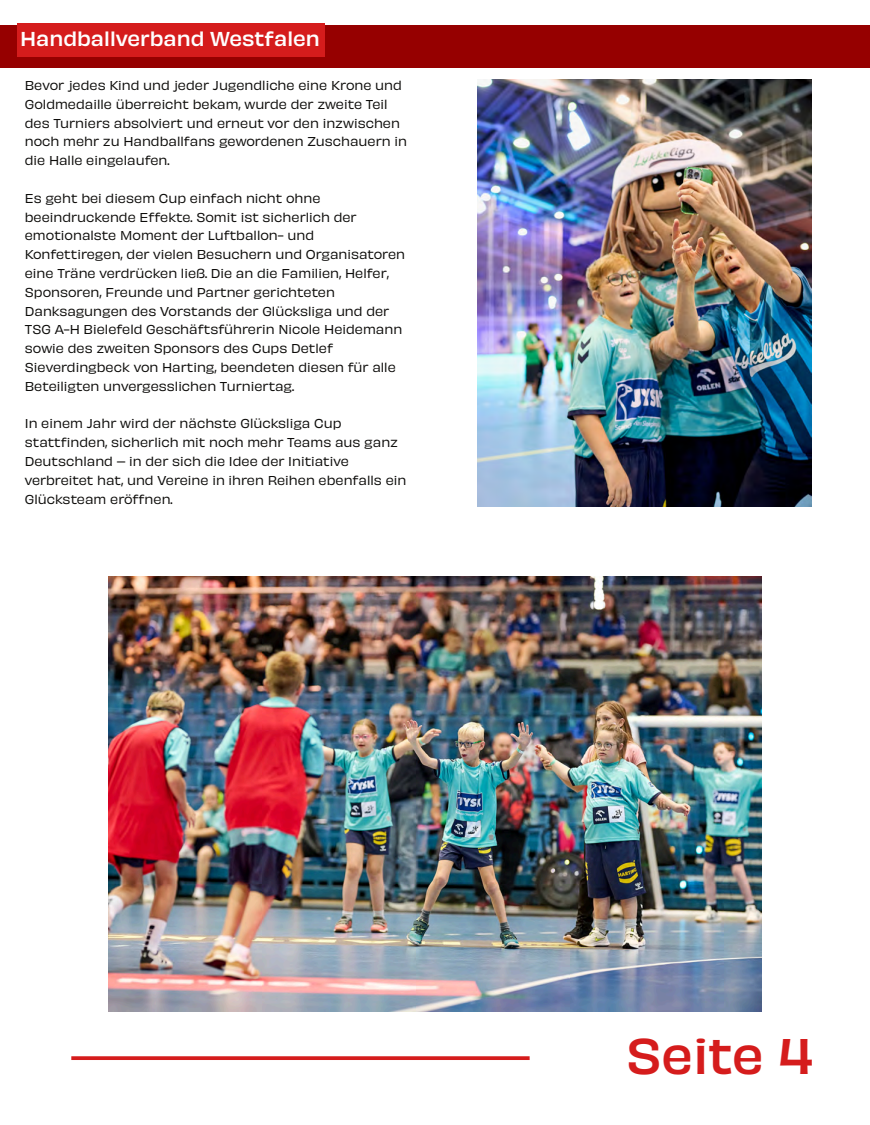
<style>
.page{position:relative;width:870px;height:1125px;background:#fff}
.page>*{position:absolute;margin:0;border:0;box-sizing:border-box;transform-origin:0 0}
.t1{font:500 46.62px "Obviously";color:#d51c1c}
.t2{font:500 18.75px "Obviously";color:#fff}
.t3{font:12px/18.8px "Obviously";color:#0d0c0a}
</style>
<div class="page">
<svg style="left:71px;top:1056px;width:458px;height:4px;background:#d72b2b"></svg>
<div style="left:0;top:26px;width:869px;height:42px;background:#960000"></div>
<div style="left:17px;top:23px;width:307px;height:34px;background:#d51c1c"></div>
<img style="left:477px;top:80px;width:333px;height:427px">
<img style="left:109px;top:577px;width:651px;height:434px">
<h2 class="t2" style="left:20px;top:24px;width:301px">Handballverband Westfalen</h2>
<p class="t3" style="left:25px;top:75px;width:383px">Bevor jedes Kind und jeder Jugendliche eine Krone und Goldmedaille überreicht bekam, wurde der zweite Teil des Turniers absolviert und erneut vor den inzwischen noch mehr zu Handballfans gewordenen Zuschauern in die Halle eingelaufen.</p>
<p class="t3" style="left:25px;top:188px;width:381px">Es geht bei diesem Cup einfach nicht ohne beeindruckende Effekte. Somit ist sicherlich der emotionalste Moment der Luftballon- und Konfettiregen, der vielen Besuchern und Organisatoren eine Träne verdrücken ließ. Die an die Familien, Helfer, Sponsoren, Freunde und Partner gerichteten Danksagungen des Vorstands der Glücksliga und der TSG A-H Bielefeld Geschäftsführerin Nicole Heidemann sowie des zweiten Sponsors des Cups Detlef Sieverdingbeck von Harting, beendeten diesen für alle Beteiligten unvergesslichen Turniertag.</p>
<p class="t3" style="left:25px;top:413px;width:383px">In einem Jahr wird der nächste Glücksliga Cup stattfinden, sicherlich mit noch mehr Teams aus ganz Deutschland – in der sich die Idee der Initiative verbreitet hat, und Vereine in ihren Reihen ebenfalls ein Glücksteam eröffnen.</p>
<h1 class="t1" style="left:625px;top:1019px;width:189px">Seite 4</h1>
</div>
